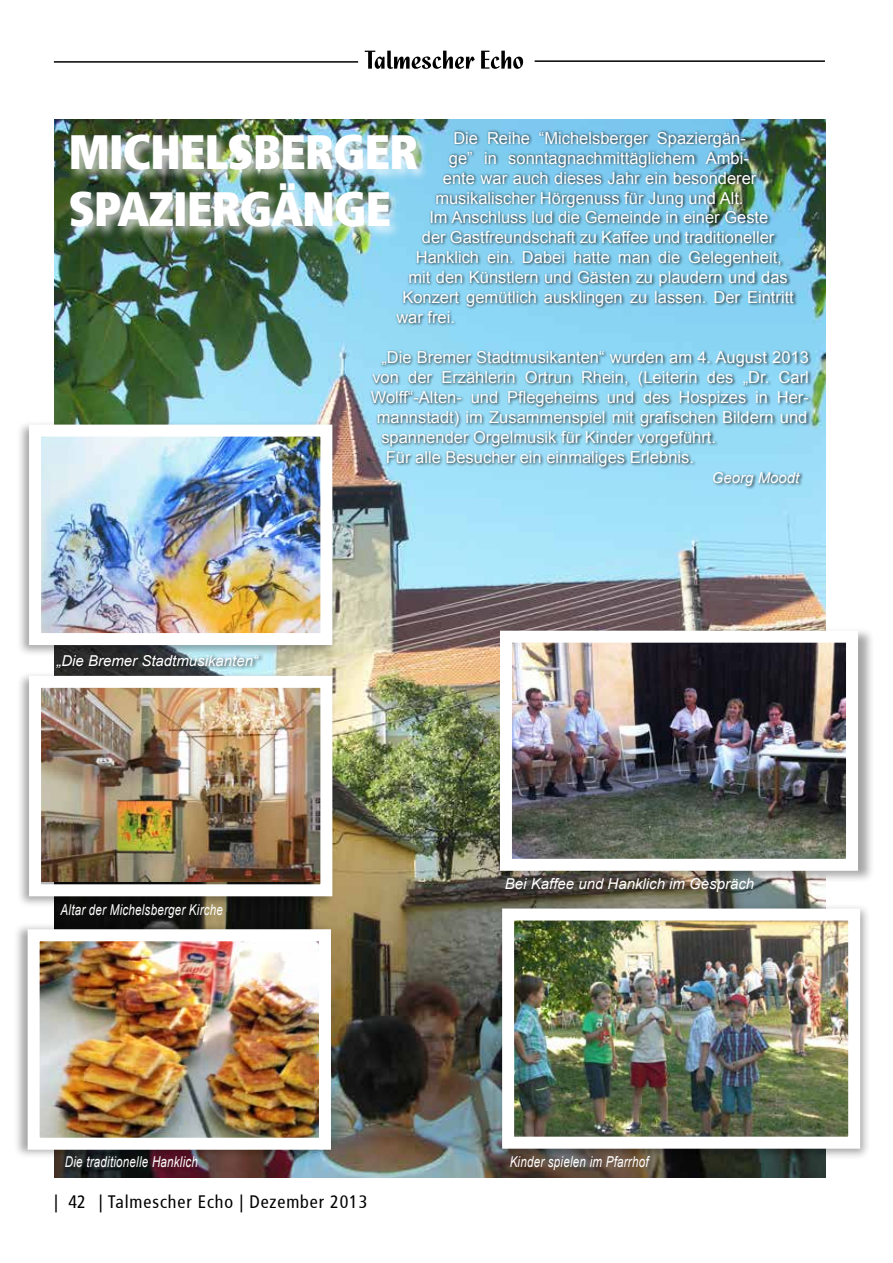
<style>
.page{position:relative;width:893px;height:1263px;background:#fff}
.page>*{position:absolute;margin:0;border:0;box-sizing:border-box;transform-origin:0 0}
.t1{font:900 condensed 48px/57px "Frutiger";letter-spacing:-.025em;color:#fff}
.t2{font:condensed 18px "Frutiger";letter-spacing:.05em;color:#000}
.t3{font:16.5px "Arial";color:#fff}
.t4{font:italic 15px "Arial";letter-spacing:.02em;color:#fff;scale:.77 1}
.t5{font:italic 15px "Arial";color:#fff}
</style>
<div class="page">
<hr style="left:54px;top:61px;width:304px;height:2px;background:#000">
<hr style="left:535px;top:60px;width:290px;height:2px;background:#000">
<svg style="left:365px;top:51px;width:158px;height:18px"></svg>
<img style="left:54px;top:119px;width:771px;height:1058px">
<div style="left:67px;top:132px;width:363px;height:108px;background:#fff;opacity:.75"></div>
<div style="left:369px;top:130px;width:443px;height:360px;background:#000;opacity:.75"></div>
<div style="left:500px;top:627px;width:374px;height:256px;background:#000;opacity:.35"></div>
<img style="left:513px;top:644px;width:332px;height:214px">
<div style="left:500px;top:631px;width:358px;height:240px;border:12px solid #fff"></div>
<div style="left:497px;top:903px;width:374px;height:257px;background:#000;opacity:.35"></div>
<img style="left:515px;top:921px;width:332px;height:215px">
<div style="left:502px;top:908px;width:358px;height:241px;border:12px solid #fff"></div>
<div style="left:16px;top:672px;width:320px;height:237px;background:#000;opacity:.35"></div>
<img style="left:42px;top:689px;width:277px;height:192px">
<div style="left:29px;top:676px;width:303px;height:220px;border:12px solid #fff"></div>
<div style="left:13px;top:922px;width:320px;height:237px;background:#000;opacity:.35"></div>
<img style="left:41px;top:942px;width:277px;height:195px">
<div style="left:28px;top:929px;width:303px;height:221px;border:12px solid #fff"></div>
<div style="left:16px;top:420px;width:320px;height:237px;background:#000;opacity:.35"></div>
<img style="left:42px;top:438px;width:277px;height:194px">
<div style="left:29px;top:425px;width:303px;height:220px;border:12px solid #fff"></div>
<div style="left:54px;top:653px;width:210px;height:19px;background:#000;opacity:.75"></div>
<h1 class="t1" style="left:68px;top:124px;width:352px">MICHELSBERGER<br>SPAZIERGÄNGE</h1>
<p class="t3" style="left:453px;top:127px;width:294px">Die Reihe “Michelsberger Spaziergän-</p>
<p class="t3" style="left:449px;top:147px;width:301px">ge” in sonntagnachmittäglichem Ambi-</p>
<p class="t3" style="left:443px;top:167px;width:315px">ente war auch dieses Jahr ein besonderer</p>
<p class="t3" style="left:435px;top:187px;width:310px">musikalischer Hörgenuss für Jung und Alt.</p>
<p class="t3" style="left:429px;top:207px;width:340px">Im Anschluss lud die Gemeinde in einer Geste</p>
<p class="t3" style="left:422px;top:227px;width:354px">der Gastfreundschaft zu Kaffee und traditioneller</p>
<p class="t3" style="left:416px;top:247px;width:367px">Hanklich ein. Dabei hatte man die Gelegenheit,</p>
<p class="t3" style="left:408px;top:267px;width:381px">mit den Künstlern und Gästen zu plaudern und das</p>
<p class="t3" style="left:402px;top:287px;width:393px">Konzert gemütlich ausklingen zu lassen. Der Eintritt</p>
<p class="t3" style="left:396px;top:307px;width:60px">war frei.</p>
<p class="t3" style="left:381px;top:346px;width:429px">„Die Bremer Stadtmusikanten“ wurden am 4. August 2013</p>
<p class="t3" style="left:372px;top:366px;width:438px">von der Erzählerin Ortrun Rhein, (Leiterin des „Dr. Carl</p>
<p class="t3" style="left:371px;top:386px;width:439px">Wolff“-Alten- und Pflegeheims und des Hospizes in Her-</p>
<p class="t3" style="left:377px;top:406px;width:432px">mannstadt) im Zusammenspiel mit grafischen Bildern und</p>
<p class="t3" style="left:381px;top:426px;width:336px">spannender Orgelmusik für Kinder vorgeführt.</p>
<p class="t3" style="left:386px;top:446px;width:310px">Für alle Besucher ein einmaliges Erlebnis.</p>
<p class="t5" style="left:712px;top:468px;width:89px">Georg Moodt</p>
<p class="t5" style="left:56px;top:650px;width:203px">„Die Bremer Stadtmusikanten“</p>
<p class="t4" style="left:61px;top:900px;width:212px">Altar der Michelsberger Kirche</p>
<p class="t5" style="left:505px;top:874px;width:251px">Bei Kaffee und Hanklich im Gespräch</p>
<p class="t4" style="left:65px;top:1152px;width:174px">Die traditionelle Hanklich</p>
<p class="t4" style="left:510px;top:1152px;width:182px">Kinder spielen im Pfarrhof</p>
<p class="t2" style="left:54px;top:1192px;width:315px">| 42 | Talmescher Echo | Dezember 2013</p>
</div>
